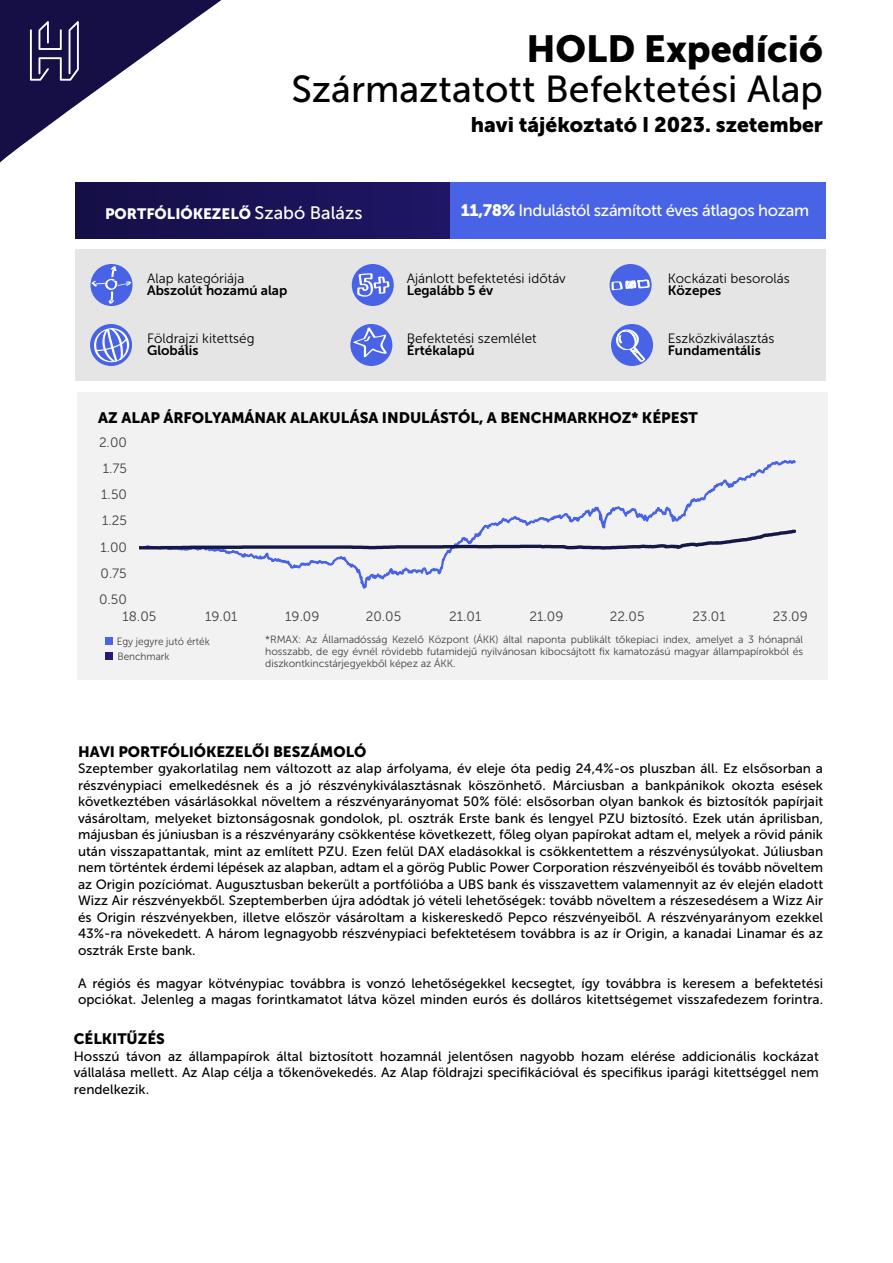
<style>
.page{position:relative;width:893px;height:1263px;background:#fff}
.page>*{position:absolute;margin:0;border:0;box-sizing:border-box;transform-origin:0 0}
.t1{font:37.5px "Museo Sans 500";color:#000}
.t2{font:37.5px "Museo Sans 900";color:#000}
.t3{font:21px "Museo Sans 900";color:#000}
.t4{font:16.5px "Museo Sans 500";letter-spacing:-.025em;color:#fff}
.t5{font:15.15px "Museo Sans 900";color:#000}
.t6{font:15px "Museo Sans 900";color:#000}
.t7{font:15px "Museo Sans 900";color:#fff}
.t8{font:13.5px/16.5px "Museo Sans 500";color:#000;text-align:justify}
.t9{font:13.5px "Museo Sans 300";color:#000}
.t10{font:13.5px "Museo Sans 300";color:#404040}
.t11{font:13.5px "Museo Sans 700";color:#000}
.t12{font:10.5px/12px "Museo Sans 300";letter-spacing:-.005em;color:#404040;text-align:justify}
.t13{font:10.5px/15px "Museo Sans 300";letter-spacing:-.005em;color:#404040;scale:.95 1}
.s1{font-family:"Museo Sans 500";font-size:18px}
.s2{font-family:"Museo Sans 900"}
</style>
<div class="page">
<svg style="left:0;top:0;width:221px;height:163px"></svg>
<div style="left:75px;top:249px;width:750px;height:132px;background:#e5e5e5"></div>
<div style="left:75px;top:182px;width:375px;height:56px;background:linear-gradient(to right,#150f46,#1f1666)"></div>
<div style="left:450px;top:182px;width:375px;height:56px;background:#4863e5"></div>
<div style="left:90px;top:324px;width:42px;height:42px;background:#4863e5;border-radius:50%"></div>
<svg style="left:93px;top:327px;width:36px;height:36px"></svg>
<div style="left:611px;top:324px;width:42px;height:42px;background:#4863e5;border-radius:50%"></div>
<svg style="left:616px;top:328px;width:29px;height:34px"></svg>
<div style="left:350px;top:324px;width:42px;height:42px;background:#4863e5;border-radius:50%"></div>
<svg style="left:353px;top:327px;width:34px;height:31px"></svg>
<div style="left:609px;top:264px;width:42px;height:42px;background:#4863e5;border-radius:50%"></div>
<div style="left:352px;top:264px;width:42px;height:42px;background:#4863e5;border-radius:50%"></div>
<svg style="left:90px;top:264px;width:42px;height:42px"></svg>
<svg style="left:357px;top:273px;width:32px;height:24px"></svg>
<svg style="left:91px;top:266px;width:40px;height:38px;background:#6f84e7"></svg>
<svg style="left:611px;top:279px;width:38px;height:12px"></svg>
<div style="left:78px;top:393px;width:750px;height:287px;background:#f2f2f2"></div>
<div style="left:105px;top:638px;width:8px;height:7px;background:#4863e5"></div>
<div style="left:105px;top:652px;width:8px;height:8px;background:#241975"></div>
<svg style="left:225px;top:460px;width:570px;height:129px"></svg>
<svg style="left:139px;top:527px;width:656px;height:25px"></svg>
<h1 class="t2" style="left:526px;top:28px;width:298px">HOLD Expedíció</h1>
<h1 class="t1" style="left:291px;top:69px;width:533px">Származtatott Befektetési Alap</h1>
<h2 class="t3" style="left:471px;top:113px;width:354px">havi tájékoztató I 2023. szetember</h2>
<p class="t7" style="left:105px;top:205px;width:259px">PORTFÓLIÓKEZELŐ <span class="s1">Szabó Balázs</span></p>
<p class="t4" style="left:461px;top:201px;width:350px"><span class="s2">11,78%</span> Indulástól számított éves átlagos hozam</p>
<p class="t9" style="left:147px;top:271px;width:99px">Alap kategóriája</p>
<p class="t11" style="left:147px;top:283px;width:142px">Abszolút hozamú alap</p>
<p class="t9" style="left:147px;top:331px;width:109px">Földrajzi kitettség</p>
<p class="t11" style="left:147px;top:343px;width:53px">Globális</p>
<p class="t9" style="left:406px;top:271px;width:161px">Ajánlott befektetési időtáv</p>
<p class="t11" style="left:406px;top:283px;width:88px">Legalább 5 év</p>
<p class="t9" style="left:406px;top:331px;width:131px">Befektetési szemlélet</p>
<p class="t11" style="left:406px;top:343px;width:69px">Értékalapú</p>
<p class="t9" style="left:668px;top:271px;width:123px">Kockázati besorolás</p>
<p class="t11" style="left:668px;top:283px;width:55px">Közepes</p>
<p class="t9" style="left:668px;top:331px;width:108px">Eszközkiválasztás</p>
<p class="t11" style="left:668px;top:343px;width:94px">Fundamentális</p>
<p class="t5" style="left:98px;top:409px;width:601px">AZ ALAP ÁRFOLYAMÁNAK ALAKULÁSA INDULÁSTÓL, A BENCHMARKHOZ* KÉPEST</p>
<p class="t10" style="left:99px;top:435px;width:29px">2.00</p>
<p class="t10" style="left:103px;top:461px;width:26px">1.75</p>
<p class="t10" style="left:101px;top:487px;width:27px">1.50</p>
<p class="t10" style="left:102px;top:514px;width:26px">1.25</p>
<p class="t10" style="left:100px;top:540px;width:28px">1.00</p>
<p class="t10" style="left:101px;top:566px;width:28px">0.75</p>
<p class="t10" style="left:99px;top:592px;width:29px">0.50</p>
<p class="t10" style="left:122px;top:609px;width:35px">18.05</p>
<p class="t10" style="left:205px;top:609px;width:34px">19.01</p>
<p class="t10" style="left:285px;top:609px;width:36px">19.09</p>
<p class="t10" style="left:366px;top:609px;width:37px">20.05</p>
<p class="t10" style="left:449px;top:609px;width:34px">21.01</p>
<p class="t10" style="left:529px;top:609px;width:35px">21.09</p>
<p class="t10" style="left:610px;top:609px;width:36px">22.05</p>
<p class="t10" style="left:692px;top:609px;width:35px">23.01</p>
<p class="t10" style="left:772px;top:609px;width:37px">23.09</p>
<p class="t13" style="left:117px;top:634px;width:99px">Egy jegyre jutó érték<br>Benchmark</p>
<p class="t12" style="left:265px;top:634px;width:539px">*RMAX: Az Államadósság Kezelő Központ (ÁKK) által naponta publikált tőkepiaci index, amelyet a 3 hónapnál hosszabb, de egy évnél rövidebb futamidejű nyilvánosan kibocsájtott fix kamatozású magyar állampapírokból és diszkontkincstárjegyekből képez az ÁKK.</p>
<p class="t6" style="left:78px;top:743px;width:290px">HAVI PORTFÓLIÓKEZELŐI BESZÁMOLÓ</p>
<p class="t8" style="left:78px;top:761px;width:746px">Szeptember gyakorlatilag nem változott az alap árfolyama, év eleje óta pedig 24,4%-os pluszban áll. Ez elsősorban a részvénypiaci emelkedésnek és a jó részvénykiválasztásnak köszönhető. Márciusban a bankpánikok okozta esések következtében vásárlásokkal növeltem a részvényarányomat 50% fölé: elsősorban olyan bankok és biztosítók papírjait vásároltam, melyeket biztonságosnak gondolok, pl. osztrák Erste bank és lengyel PZU biztosító. Ezek után áprilisban, májusban és júniusban is a részvényarány csökkentése következett, főleg olyan papírokat adtam el, melyek a rövid pánik után visszapattantak, mint az említett PZU. Ezen felül DAX eladásokkal is csökkentettem a részvénysúlyokat. Júliusban nem történtek érdemi lépések az alapban, adtam el a görög Public Power Corporation részvényeiből és tovább növeltem az Origin pozíciómat. Augusztusban bekerült a portfólióba a UBS bank és visszavettem valamennyit az év elején eladott Wizz Air részvényekből. Szeptemberben újra adódtak jó vételi lehetőségek: tovább növeltem a részesedésem a Wizz Air és Origin részvényekben, illetve először vásároltam a kiskereskedő Pepco részvényeiből. A részvényarányom ezekkel 43%-ra növekedett. A három legnagyobb részvénypiaci befektetésem továbbra is az ír Origin, a kanadai Linamar és az osztrák Erste bank.</p>
<p class="t8" style="left:78px;top:975px;width:746px">A régiós és magyar kötvénypiac továbbra is vonzó lehetőségekkel kecsegtet, így továbbra is keresem a befektetési opciókat. Jelenleg a magas forintkamatot látva közel minden eurós és dolláros kitettségemet visszafedezem forintra.</p>
<p class="t6" style="left:74px;top:1031px;width:93px">CÉLKITŰZÉS</p>
<p class="t8" style="left:74px;top:1048px;width:746px">Hosszú távon az állampapírok által biztosított hozamnál jelentősen nagyobb hozam elérése addicionális kockázat vállalása mellett. Az Alap célja a tőkenövekedés. Az Alap földrajzi specifikációval és specifikus iparági kitettséggel nem rendelkezik.</p>
</div>
